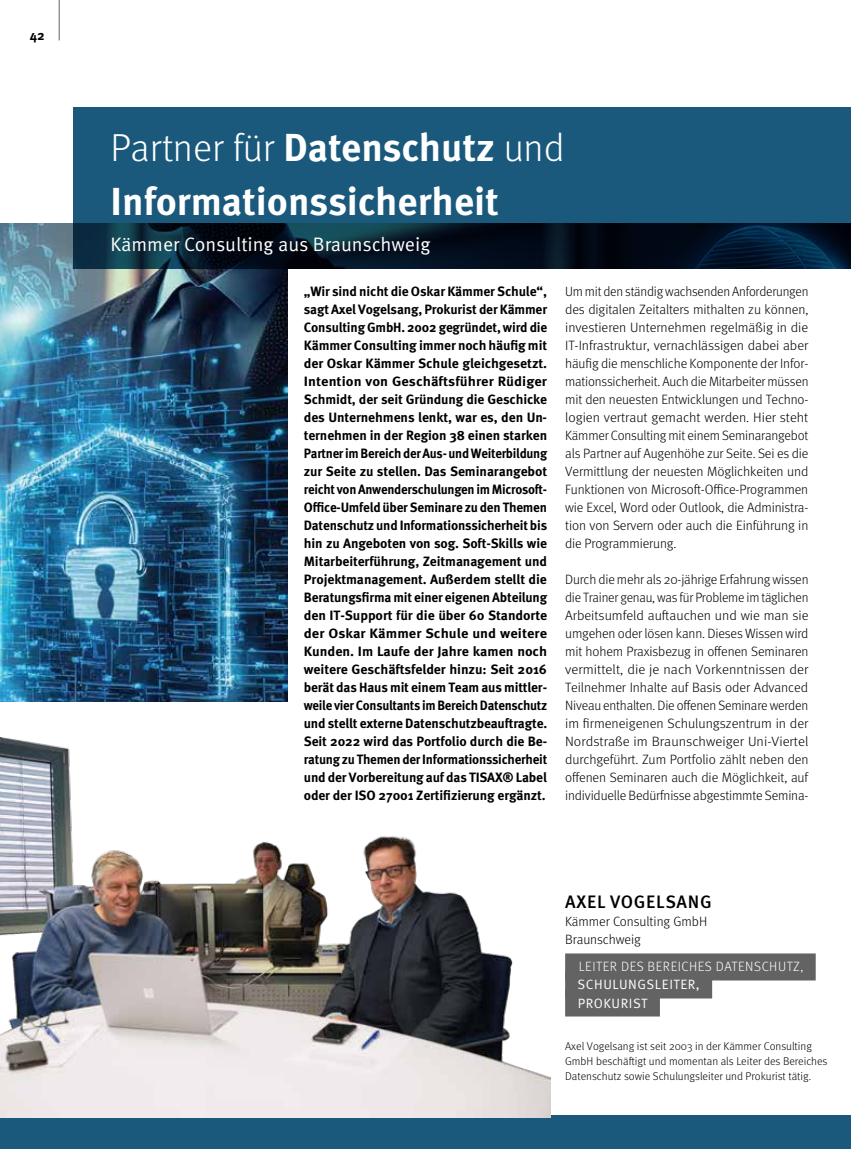
<style>
.page{position:relative;width:851px;height:1149px;background:#fff}
.page>*{position:absolute;margin:0;border:0;box-sizing:border-box;transform-origin:0 0}
.t1{font:700 39px/54px "Meta Pro";color:#fff}
.t2{font:19.5px "Meta Pro";letter-spacing:-.005em;color:#fff}
.t3{font:500 18px "Meta Pro";letter-spacing:.04em;color:#000}
.t4{font:300 13.5px/18px "Meta Pro";letter-spacing:-.01em;color:#000;text-align:justify}
.t5{font:700 13.5px/18px "Meta Pro";letter-spacing:-.01em;color:#000;text-align:justify}
.t6{font:300 13.5px "Meta Pro";letter-spacing:.04em;color:#fff}
.t7{font:13.5px/18px "Meta Pro";letter-spacing:.04em;color:#fff}
.t8{font:300 11.25px/15px "Meta Pro";color:#000}
.s1{font-weight:300}
</style>
<div class="page">
<img style="left:0;top:224px;width:288px;height:477px">
<hr style="left:59px;top:0;width:1px;height:40px;background:#646363">
<svg style="left:73px;top:107px;width:777px;height:162px;background:#144663"></svg>
<div style="left:0;top:1115px;width:850px;height:33px;background:#1a597b"></div>
<div style="left:565px;top:953px;width:250px;height:27px;background:#646363"></div>
<div style="left:565px;top:971px;width:147px;height:27px;background:#646363"></div>
<div style="left:565px;top:989px;width:94px;height:27px;background:#646363"></div>
<img style="left:0;top:737px;width:550px;height:379px">
<p class="t5" style="left:30px;top:27px;width:16px">42</p>
<h1 class="t1" style="left:111px;top:121px;width:455px"><span class="s1">Partner für</span> Datenschutz <span class="s1">und<br></span>Informationssicherheit</h1>
<h2 class="t2" style="left:111px;top:232px;width:321px">Kämmer Consulting aus Braunschweig</h2>
<p class="t5" style="left:304px;top:282px;width:245px">„Wir sind nicht die Oskar Kämmer Schule“, sagt Axel Vogelsang, Prokurist der Kämmer Consulting GmbH. 2002 gegründet, wird die Kämmer Consulting immer noch häufig mit der Oskar Kämmer Schule gleichgesetzt.<br>Intention von Geschäftsführer Rüdiger Schmidt, der seit Gründung die Geschicke des Unternehmens lenkt, war es, den Un&shy;ternehmen in der Region 38 einen starken Partner im Bereich der Aus- und Weiterbildung zur Seite zu stellen. Das Seminarangebot reicht von Anwenderschulungen im Microsoft-Office-Umfeld über Seminare zu den Themen Datenschutz und Informationssicherheit bis hin zu Angeboten von sog. Soft-Skills wie Mitarbeiterführung, Zeitmanagement und Projektmanagement. Außerdem stellt die Beratungsfirma mit einer eigenen Abteilung den IT-Support für die über 60 Standorte der Oskar Kämmer Schule und weitere Kunden. Im Laufe der Jahre kamen noch weitere Geschäftsfelder hinzu: Seit 2016 berät das Haus mit einem Team aus mittler&shy;weile vier Consultants im Bereich Datenschutz und stellt externe Datenschutzbeauftragte.<br>Seit 2022 wird das Portfolio durch die Be&shy;ratung zu Themen der Informationssicherheit und der Vorbereitung auf das TISAX® Label oder der ISO 27001 Zertifizierung ergänzt.</p>
<p class="t4" style="left:565px;top:281px;width:245px">Um mit den ständig wachsenden Anforderungen des digitalen Zeitalters mithalten zu können, investieren Unternehmen regelmäßig in die IT-Infrastruktur, vernachlässigen dabei aber häufig die menschliche Komponente der Infor&shy;mationssicherheit. Auch die Mitarbeiter müssen mit den neuesten Entwicklungen und Techno&shy;logien vertraut gemacht werden. Hier steht Kämmer Consulting mit einem Seminarangebot als Partner auf Augenhöhe zur Seite. Sei es die Vermittlung der neuesten Möglichkeiten und Funktionen von Microsoft-Office-Programmen wie Excel, Word oder Outlook, die Administra&shy;tion von Servern oder auch die Einführung in die Programmierung.</p>
<p class="t4" style="left:565px;top:569px;width:245px">Durch die mehr als 20-jährige Erfahrung wissen die Trainer genau, was für Probleme im täglichen Arbeitsumfeld auftauchen und wie man sie umgehen oder lösen kann. Dieses Wissen wird mit hohem Praxisbezug in offenen Seminaren vermittelt, die je nach Vorkenntnissen der Teilnehmer Inhalte auf Basis oder Advanced Niveau enthalten. Die offenen Seminare werden im firmeneigenen Schulungszentrum in der Nordstraße im Braunschweiger Uni-Viertel durchgeführt. Zum Portfolio zählt neben den offenen Seminaren auch die Möglichkeit, auf individuelle Bedürfnisse abgestimmte Semina-</p>
<h3 class="t3" style="left:565px;top:890px;width:148px">AXEL VOGELSANG</h3>
<p class="t4" style="left:565px;top:911px;width:144px">Kämmer Consulting GmbH<br>Braunschweig</p>
<p class="t6" style="left:578px;top:956px;width:226px">LEITER DES BEREICHES DATENSCHUTZ,</p>
<p class="t7" style="left:577px;top:975px;width:124px">SCHULUNGSLEITER,<br>PROKURIST</p>
<p class="t8" style="left:565px;top:1037px;width:264px">Axel Vogelsang ist seit 2003 in der Kämmer Consulting<br>GmbH beschäftigt und momentan als Leiter des Bereiches<br>Datenschutz sowie Schulungsleiter und Prokurist tätig.</p>
</div>
